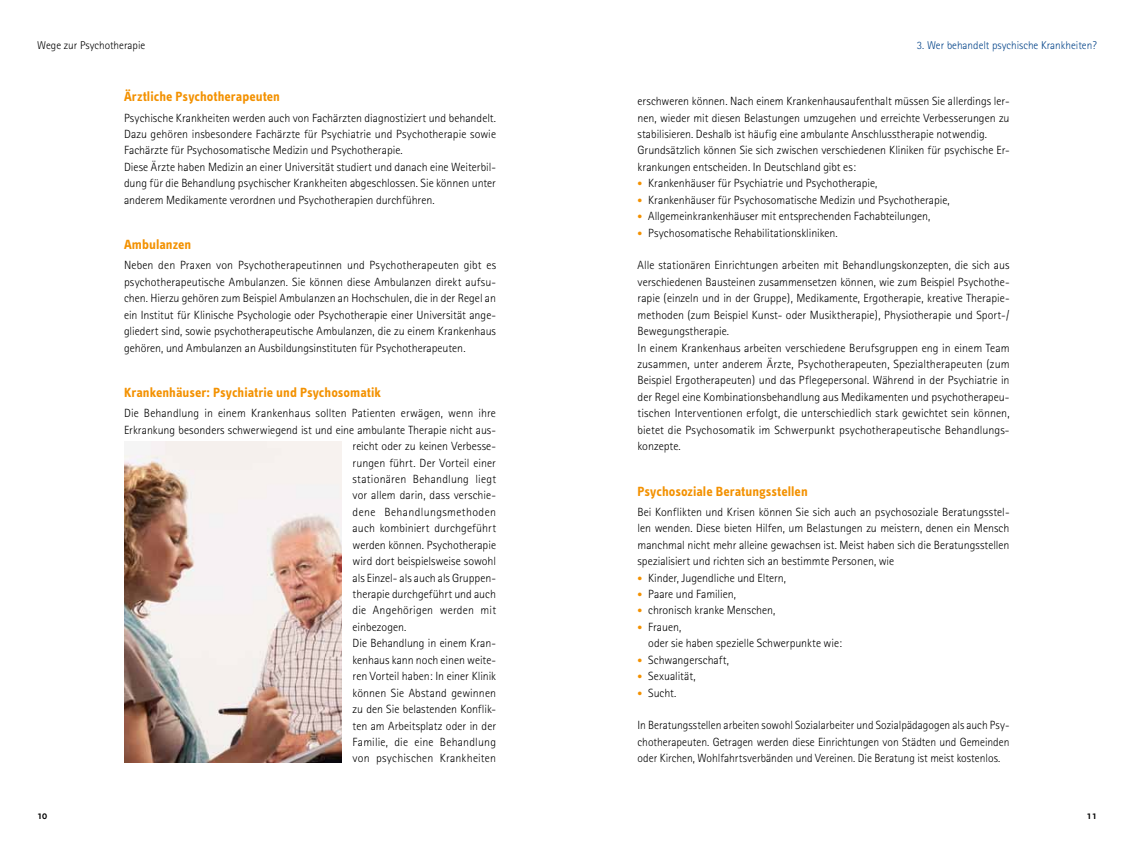
<style>
.page{position:relative;width:1134px;height:851px;background:#fff}
.page>*{position:absolute;margin:0;border:0;box-sizing:border-box;transform-origin:0 0}
.t1{font:13.75px "Info Text Bold Tf";letter-spacing:.005em;color:#f39100}
.t2{font:300 11.88px/16.4px "Rotis Sans Serif";color:#000}
.t3{font:300 11.88px "Rotis Sans Serif";letter-spacing:.02em;color:#000}
.t4{font:300 11.88px "Rotis Sans Serif";letter-spacing:.035em;color:#000}
.t5{font:300 11.25px "Rotis Sans Serif";color:#004288}
.t6{font:300 11.25px "Rotis Sans Serif";color:#000}
.t7{font:700 11.25px "Delicious";color:#000}
.s1{font-size:10px;color:#f39100}
</style>
<div class="page">
<img style="left:124px;top:442px;width:218px;height:320px">
<p class="t6" style="left:37px;top:39px;width:110px">Wege zur Psychotherapie</p>
<p class="t5" style="left:917px;top:39px;width:181px">3. Wer behandelt psychische Krankheiten?</p>
<p class="t1" style="left:124px;top:89px;width:158px">Ärztliche Psychotherapeuten</p>
<p class="t2" style="left:124px;top:109px;width:374px">Psychische Krankheiten werden auch von Fachärzten diagnostiziert und behandelt.<br>Dazu gehören insbesondere Fachärzte für Psychiatrie und Psychotherapie sowie Fachärzte für Psychosomatische Medizin und Psychotherapie.<br>Diese Ärzte haben Medizin an einer Universität studiert und danach eine Weiterbil&shy;dung für die Behandlung psychischer Krankheiten abgeschlossen. Sie können unter anderem Medikamente verordnen und Psychotherapien durchführen.</p>
<p class="t1" style="left:124px;top:237px;width:69px">Ambulanzen</p>
<p class="t2" style="left:124px;top:257px;width:374px;text-align:justify">Neben den Praxen von Psychotherapeutinnen und Psychotherapeuten gibt es psychotherapeutische Ambulanzen. Sie können diese Ambulanzen direkt aufsu&shy;chen. Hierzu gehören zum Beispiel Ambulanzen an Hochschulen, die in der Regel an ein Institut für Klinische Psychologie oder Psychotherapie einer Universität ange&shy;gliedert sind, sowie psychotherapeutische Ambulanzen, die zu einem Krankenhaus gehören, und Ambulanzen an Ausbildungsinstituten für Psychotherapeuten.</p>
<p class="t1" style="left:124px;top:384px;width:259px">Krankenhäuser: Psychiatrie und Psychosomatik</p>
<p class="t2" style="left:124px;top:405px;width:373px">Die Behandlung in einem Krankenhaus sollten Patienten erwägen, wenn ihre</p>
<p class="t2" style="left:124px;top:421px;width:374px">Erkrankung besonders schwerwiegend ist und eine ambulante Therapie nicht aus-</p>
<p class="t2" style="left:353px;top:438px;width:145px">reicht oder zu keinen Verbesse-</p>
<p class="t2" style="left:353px;top:454px;width:145px">rungen führt. Der Vorteil einer</p>
<p class="t2" style="left:353px;top:470px;width:145px">stationären Behandlung liegt</p>
<p class="t2" style="left:353px;top:487px;width:145px">vor allem darin, dass verschie-</p>
<p class="t4" style="left:353px;top:505px;width:145px">dene Behandlungsmethoden</p>
<p class="t2" style="left:353px;top:520px;width:145px">auch kombiniert durchgeführt</p>
<p class="t2" style="left:353px;top:536px;width:145px">werden können. Psychotherapie</p>
<p class="t2" style="left:353px;top:553px;width:145px">wird dort beispielsweise sowohl</p>
<p class="t2" style="left:353px;top:569px;width:145px">als Einzel- als auch als Gruppen-</p>
<p class="t2" style="left:353px;top:585px;width:145px">therapie durchgeführt und auch</p>
<p class="t3" style="left:353px;top:603px;width:145px">die Angehörigen werden mit</p>
<p class="t2" style="left:353px;top:618px;width:55px">einbezogen.</p>
<p class="t2" style="left:353px;top:635px;width:145px">Die Behandlung in einem Kran-</p>
<p class="t2" style="left:353px;top:651px;width:145px">kenhaus kann noch einen weite-</p>
<p class="t2" style="left:353px;top:668px;width:145px">ren Vorteil haben: In einer Klinik</p>
<p class="t2" style="left:353px;top:684px;width:145px">können Sie Abstand gewinnen</p>
<p class="t2" style="left:353px;top:700px;width:145px">zu den Sie belastenden Konflik-</p>
<p class="t2" style="left:353px;top:717px;width:145px">ten am Arbeitsplatz oder in der</p>
<p class="t2" style="left:353px;top:733px;width:145px">Familie, die eine Behandlung</p>
<p class="t3" style="left:353px;top:751px;width:145px">von psychischen Krankheiten</p>
<p class="t2" style="left:637px;top:93px;width:374px">erschweren können. Nach einem Krankenhausaufenthalt müssen Sie allerdings ler&shy;nen, wieder mit diesen Belastungen umzugehen und erreichte Verbesserungen zu stabilisieren. Deshalb ist häufig eine ambulante Anschlusstherapie notwendig.<br>Grundsätzlich können Sie sich zwischen verschiedenen Kliniken für psychische Er&shy;krankungen entscheiden. In Deutschland gibt es:</p>
<p class="t2" style="left:637px;top:175px;width:241px"><span class="s1">•</span> Krankenhäuser für Psychiatrie und Psychotherapie,</p>
<p class="t2" style="left:637px;top:191px;width:314px"><span class="s1">•</span> Krankenhäuser für Psychosomatische Medizin und Psychotherapie,</p>
<p class="t2" style="left:637px;top:208px;width:294px"><span class="s1">•</span> Allgemeinkrankenhäuser mit entsprechenden Fachabteilungen,</p>
<p class="t2" style="left:637px;top:224px;width:202px"><span class="s1">•</span> Psychosomatische Rehabilitationskliniken.</p>
<p class="t2" style="left:637px;top:257px;width:374px">Alle stationären Einrichtungen arbeiten mit Behandlungskonzepten, die sich aus verschiedenen Bausteinen zusammensetzen können, wie zum Beispiel Psychothe&shy;rapie (einzeln und in der Gruppe), Medikamente, Ergotherapie, kreative Therapie&shy;methoden (zum Beispiel Kunst- oder Musiktherapie), Physiotherapie und Sport-/ Bewegungstherapie.<br>In einem Krankenhaus arbeiten verschiedene Berufsgruppen eng in einem Team zusammen, unter anderem Ärzte, Psychotherapeuten, Spezialtherapeuten (zum Beispiel Ergotherapeuten) und das Pflegepersonal. Während in der Psychiatrie in der Regel eine Kombinationsbehandlung aus Medikamenten und psychotherapeu&shy;tischen Interventionen erfolgt, die unterschiedlich stark gewichtet sein können, bietet die Psychosomatik im Schwerpunkt psychotherapeutische Behandlungs&shy;konzepte.</p>
<p class="t1" style="left:637px;top:483px;width:172px">Psychosoziale Beratungsstellen</p>
<p class="t2" style="left:637px;top:503px;width:374px;text-align:justify">Bei Konflikten und Krisen können Sie sich auch an psychosoziale Beratungsstel&shy;len wenden. Diese bieten Hilfen, um Belastungen zu meistern, denen ein Mensch manchmal nicht mehr alleine gewachsen ist. Meist haben sich die Beratungsstellen spezialisiert und richten sich an bestimmte Personen, wie</p>
<p class="t2" style="left:637px;top:569px;width:150px"><span class="s1">•</span> Kinder, Jugendliche und Eltern,</p>
<p class="t2" style="left:637px;top:585px;width:100px"><span class="s1">•</span> Paare und Familien,</p>
<p class="t2" style="left:637px;top:602px;width:139px"><span class="s1">•</span> chronisch kranke Menschen,</p>
<p class="t2" style="left:648px;top:618px;width:195px;text-indent:-11px"><span class="s1">•</span> Frauen,<br>oder sie haben spezielle Schwerpunkte wie:</p>
<p class="t2" style="left:637px;top:651px;width:93px"><span class="s1">•</span> Schwangerschaft,</p>
<p class="t2" style="left:637px;top:667px;width:60px"><span class="s1">•</span> Sexualität,</p>
<p class="t2" style="left:637px;top:684px;width:40px"><span class="s1">•</span> Sucht.</p>
<p class="t2" style="left:637px;top:717px;width:373px;text-align:justify">In Beratungsstellen arbeiten sowohl Sozialarbeiter und Sozialpädagogen als auch Psy&shy;chotherapeuten. Getragen werden diese Einrichtungen von Städten und Gemeinden oder Kirchen, Wohlfahrtsverbänden und Vereinen. Die Beratung ist meist kostenlos.</p>
<p class="t7" style="left:37px;top:808px;width:12px">10</p>
<p class="t7" style="left:1087px;top:808px;width:12px">11</p>
</div>
